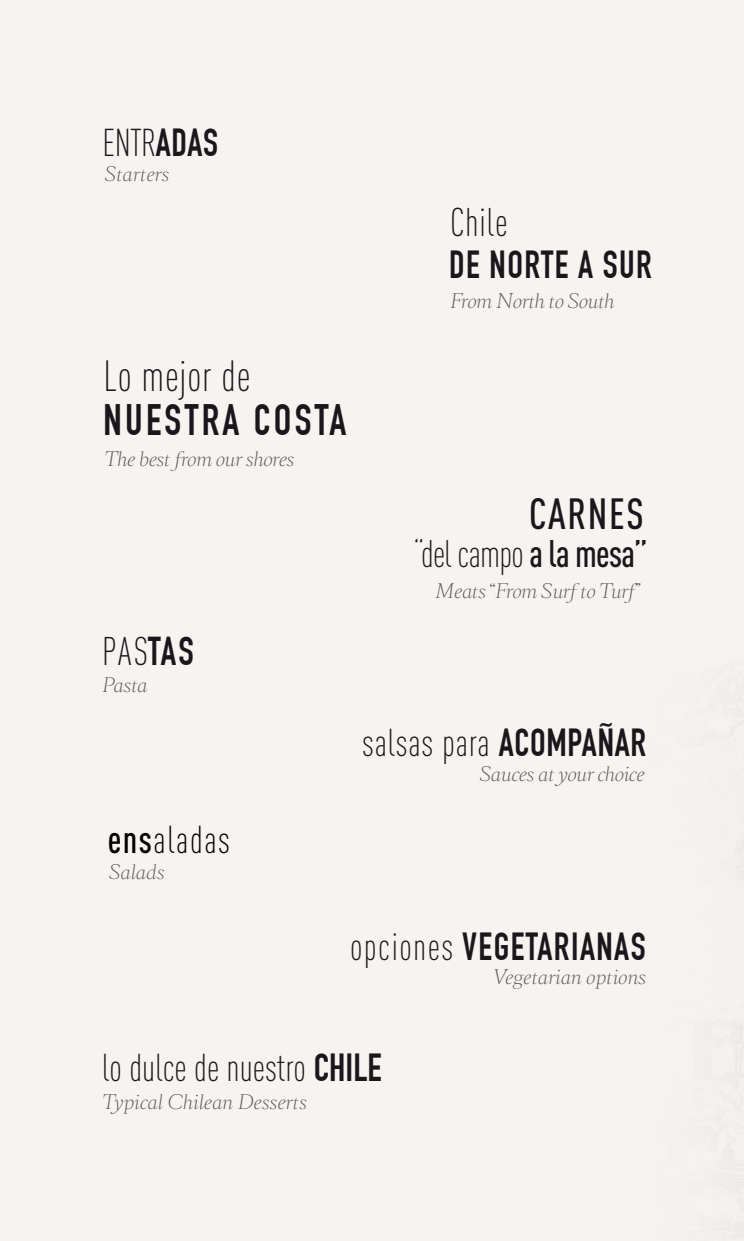
<style>
.page{position:relative;width:744px;height:1241px;background:#fff}
.page>*{position:absolute;margin:0;border:0;box-sizing:border-box;transform-origin:0 0}
.t1{font:700 43px "DIN Condensed";letter-spacing:.08em;color:#1a171c;scale:.96 1}
.t2{font:300 43px "DIN Cond";letter-spacing:.02em;color:#1a171c;scale:.96 1}
.t3{font:500 43px "DIN Cond";letter-spacing:.04em;color:#1a171c;scale:.96 1}
.t4{font:300 39.38px "DIN Cond";letter-spacing:.02em;color:#1a171c;scale:.96 1}
.t5{font:700 38.25px "DIN Condensed";letter-spacing:.04em;color:#1a171c;scale:.96 1}
.t6{font:300 38.25px "DIN Cond";color:#1a171c;scale:.96 1}
.t7{font:300 38.25px "DIN Cond";letter-spacing:.02em;color:#1a171c;scale:.96 1}
.t8{font:300 38.25px "DIN Cond";letter-spacing:.04em;color:#000;scale:.96 1}
.t9{font:300 37.88px "DIN Cond";letter-spacing:-.02em;color:#1a171c;scale:.96 1}
.t10{font:italic 300 18.75px "Sang Bleu Serif";color:#58585a}
.t11{font:italic 300 18.75px "Sang Bleu Serif";letter-spacing:.02em;color:#58585a}
.s1{font-family:"DIN Condensed";font-weight:700}
.s2{font-family:"DIN Pro";font-weight:500;font-stretch:condensed}
.s3{font-weight:500}
.s4{font-family:"DIN Cond";font-weight:300}
</style>
<div class="page">
<div style="left:0;top:0;width:744px;height:1240px;background:#f6f3f0"></div>
<h3 class="t6" style="left:102px;top:121px;width:122px">ENTR<span class="s1">ADAS</span></h3>
<p class="t11" style="left:105px;top:162px;width:66px">Starters</p>
<h2 class="t4" style="left:450px;top:200px;width:61px">Chile</h2>
<h3 class="t5" style="left:449px;top:242px;width:213px">DE NORTE A SUR</h3>
<p class="t10" style="left:450px;top:289px;width:166px">From North to South</p>
<h1 class="t2" style="left:103px;top:351px;width:155px">Lo mejor de</h1>
<h1 class="t1" style="left:103px;top:394px;width:255px">NUESTRA COSTA</h1>
<p class="t10" style="left:105px;top:447px;width:191px">The best from our shores</p>
<h2 class="t4" style="left:102px;top:628px;width:97px">PAS<span class="s1">TAS</span></h2>
<p class="t10" style="left:102px;top:673px;width:47px">Pasta</p>
<h3 class="t8" style="left:108px;top:817px;width:129px"><span class="s2">ens</span>aladas</h3>
<p class="t10" style="left:109px;top:860px;width:57px">Salads</p>
<h1 class="t3" style="left:529px;top:488px;width:121px">CARNES</h1>
<h3 class="t9" style="left:413px;top:531px;width:246px">“del campo <span class="s3">a la mesa”</span></h3>
<p class="t10" style="left:436px;top:579px;width:207px">Meats “From Surf to Turf”</p>
<h3 class="t7" style="left:362px;top:720px;width:297px">salsas para <span class="s1">ACOMPAÑAR</span></h3>
<p class="t10" style="left:480px;top:762px;width:166px">Sauces at your choice</p>
<h3 class="t5" style="left:350px;top:924px;width:309px"><span class="s4">opciones</span> VEGETARIANAS</h3>
<p class="t11" style="left:494px;top:965px;width:154px">Vegetarian options</p>
<h3 class="t6" style="left:102px;top:1045px;width:293px">lo dulce de nuestro <span class="s1">CHILE</span></h3>
<p class="t11" style="left:102px;top:1090px;width:206px">Typical Chilean Desserts</p>
</div>
